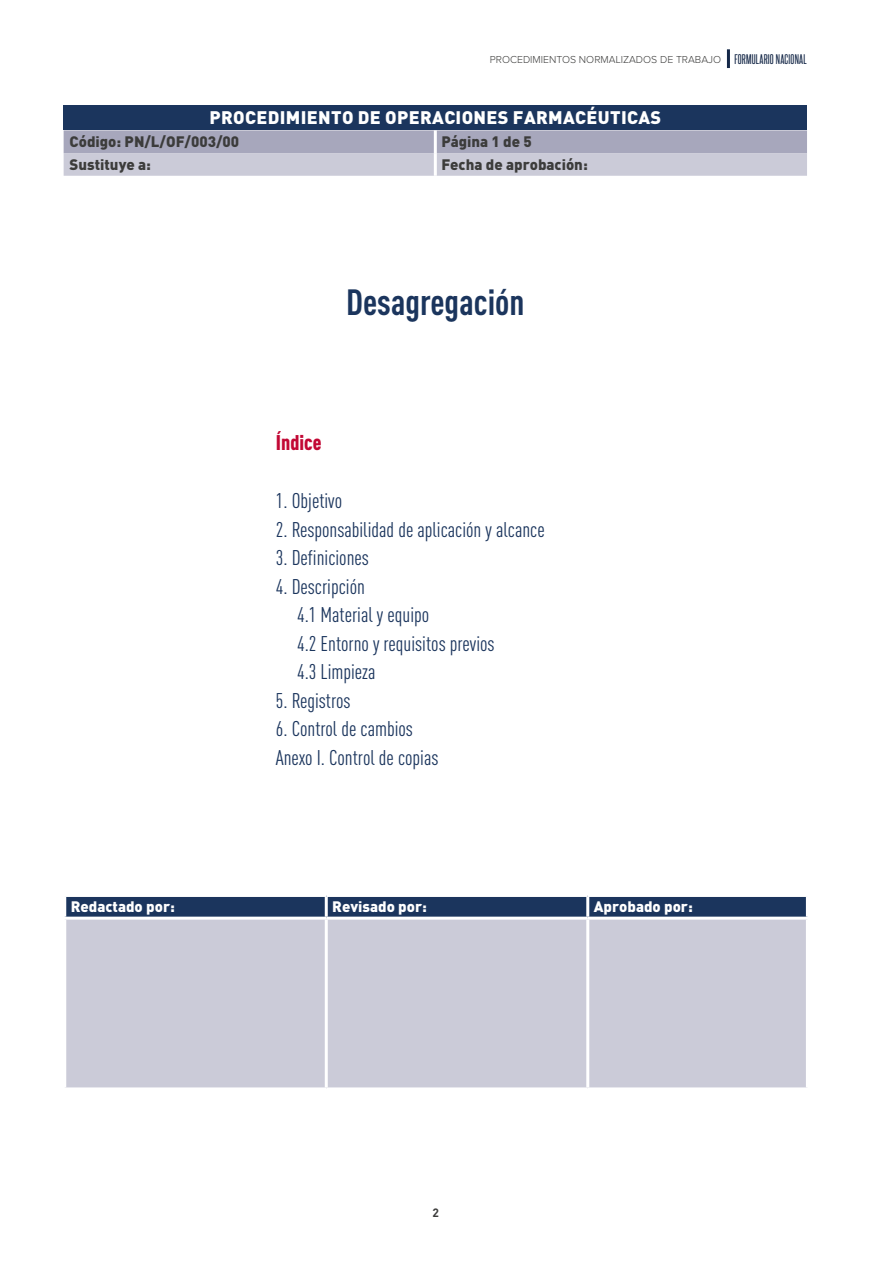
<style>
.page{position:relative;width:893px;height:1263px;background:#fff}
.page>*{position:absolute;margin:0;border:0;box-sizing:border-box;transform-origin:0 0}
.Titulo_titulo_azul{font:700 condensed 36px "DIN Pro";color:#1b355d}
.Contenido_indice{font:condensed 21px "DIN Pro";color:#1b355d}
.Sub_apartados_indice{font:condensed 21px "DIN Pro";color:#1b355d}
.Titulo_rojo{font:900 condensed 21px "DIN Pro";color:#c20734}
.t1{font:900 18px "DIN Pro";letter-spacing:.02em;color:#fff}
.t2{font:900 15px "DIN Pro";color:#3c3c3b}
.t3{font:900 15px "DIN Pro";color:#fff}
.t4{font:700 12px "DIN Pro";color:#3c3c3b}
.t5{font:300 10.5px "Proxima Nova";color:#3c3c3b}
.s1{font-family:"Steelfish Rg";font-weight:400;font-size:12px;color:#152848}
</style>
<div class="page">
<hr style="left:727px;top:49px;width:3px;height:19px;background:#152848">
<div style="left:64px;top:106px;width:743px;height:24px;background:#1b355d"></div>
<svg style="left:64px;top:130px;width:743px;height:46px;background:#babaca"></svg>
<hr style="left:434px;top:153px;width:3px;height:23px;background:#fff">
<hr style="left:434px;top:130px;width:3px;height:23px;background:#fff">
<div style="left:66px;top:897px;width:740px;height:20px;background:#1b355d"></div>
<div style="left:66px;top:920px;width:740px;height:167px;background:#cbcbd8"></div>
<hr style="left:325px;top:897px;width:3px;height:20px;background:#fff">
<hr style="left:586px;top:897px;width:3px;height:20px;background:#fff">
<hr style="left:325px;top:920px;width:3px;height:167px;background:#fff">
<hr style="left:586px;top:920px;width:3px;height:167px;background:#fff">
<p class="t5" style="left:490px;top:55px;width:318px">PROCEDIMIENTOS NORMALIZADOS DE TRABAJO <span class="s1">FORMULARIO NACIONAL</span></p>
<p class="t1" style="left:209px;top:102px;width:453px">PROCEDIMIENTO DE OPERACIONES FARMACÉUTICAS</p>
<p class="t2" style="left:70px;top:129px;width:171px">Código: PN/L/OF/003/00</p>
<p class="t2" style="left:441px;top:129px;width:92px">Página 1 de 5</p>
<p class="t2" style="left:70px;top:151px;width:83px">Sustituye a:</p>
<p class="t2" style="left:441px;top:151px;width:148px">Fecha de aprobación:</p>
<p class="Titulo_titulo_azul" style="left:346px;top:275px;width:180px">Desagregación</p>
<p class="Titulo_rojo" style="left:276px;top:426px;width:47px">Índice</p>
<p class="Contenido_indice" style="left:276px;top:486px;width:68px">1. Objetivo</p>
<p class="Contenido_indice" style="left:276px;top:514px;width:270px">2. Responsabilidad de aplicación y alcance</p>
<p class="Contenido_indice" style="left:276px;top:543px;width:95px">3. Definiciones</p>
<p class="Contenido_indice" style="left:276px;top:571px;width:91px">4. Descripción</p>
<p class="Sub_apartados_indice" style="left:297px;top:600px;width:134px">4.1 Material y equipo</p>
<p class="Sub_apartados_indice" style="left:297px;top:628px;width:199px">4.2 Entorno y requisitos previos</p>
<p class="Sub_apartados_indice" style="left:297px;top:657px;width:80px">4.3 Limpieza</p>
<p class="Contenido_indice" style="left:276px;top:685px;width:76px">5. Registros</p>
<p class="Contenido_indice" style="left:276px;top:714px;width:139px">6. Control de cambios</p>
<p class="Contenido_indice" style="left:276px;top:742px;width:164px">Anexo I. Control de copias</p>
<p class="t3" style="left:71px;top:894px;width:106px">Redactado por:</p>
<p class="t3" style="left:332px;top:894px;width:96px">Revisado por:</p>
<p class="t3" style="left:594px;top:894px;width:101px">Aprobado por:</p>
<p class="t4" style="left:433px;top:1203px;width:8px">2</p>
</div>
